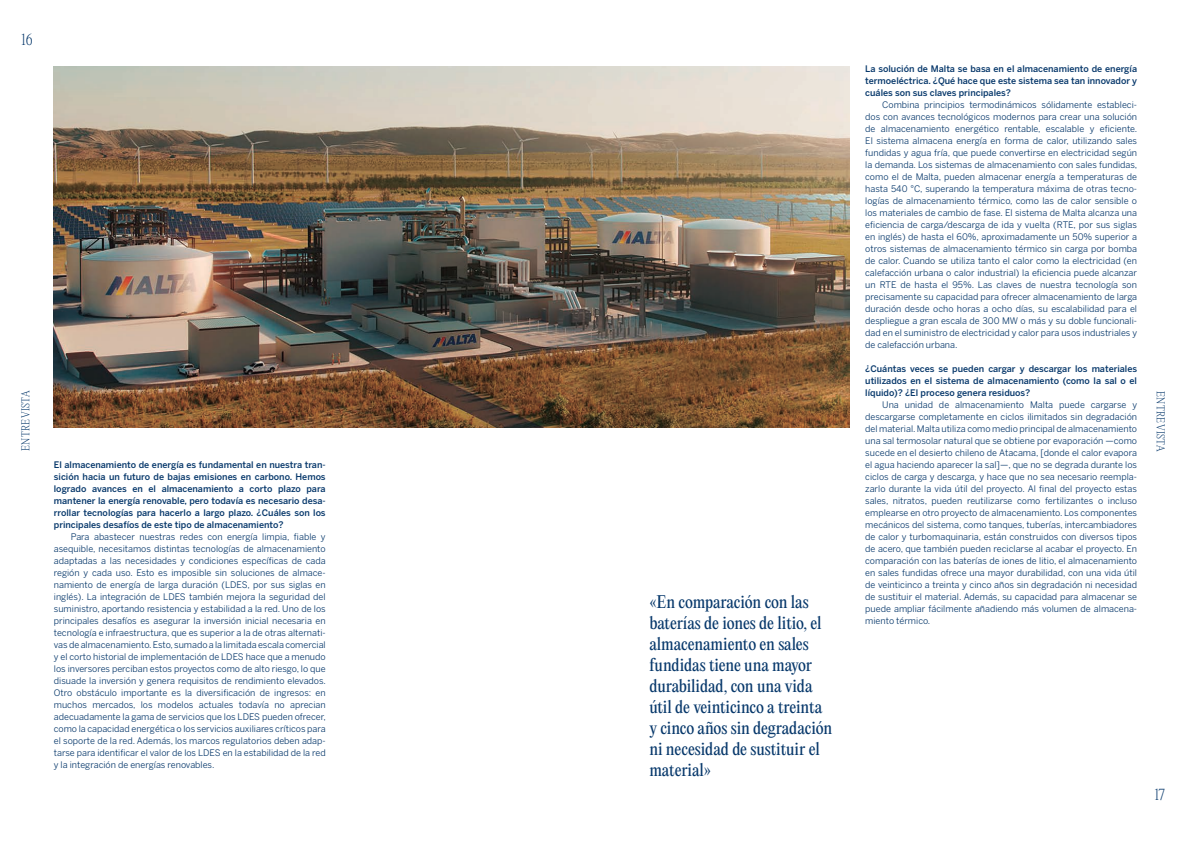
<style>
.page{position:relative;width:1191px;height:842px;background:#fff}
.page>*{position:absolute;margin:0;border:0;box-sizing:border-box;transform-origin:0 0}
.t1{font:16px/21px "PP Editorial New";letter-spacing:-.005em;color:#07386b}
.t2{font:200 14px "PP Editorial New";color:#07386b}
.t3{font:200 10px "PP Editorial New";letter-spacing:.04em;color:#07386b}
.Texto_corrido{font:9px/12px "Benton Sans";color:#07386b;text-align:justify}
.Texto_corrido-2{font:500 9px/12px "Benton Sans";color:#07386b;text-align:justify}
</style>
<div class="page">
<img style="left:54px;top:66px;width:795px;height:361px">
<h2 class="t2" style="left:21px;top:30px;width:13px">16</h2>
<p class="Texto_corrido-2" style="left:865px;top:63px;width:273px">La solución de Malta se basa en el almacenamiento de energía termoeléctrica. ¿Qué hace que este sistema sea tan innovador y cuáles son sus claves principales?</p>
<p class="Texto_corrido" style="left:865px;top:99px;width:273px;text-indent:17px">Combina principios termodinámicos sólidamente estableci&shy;dos con avances tecnológicos modernos para crear una solución de almacenamiento energético rentable, escalable y eficiente.<br>El sistema almacena energía en forma de calor, utilizando sales fundidas y agua fría, que puede convertirse en electricidad según la demanda. Los sistemas de almacenamiento con sales fundidas, como el de Malta, pueden almacenar energía a temperaturas de hasta 540 °C, superando la temperatura máxima de otras tecno&shy;logías de almacenamiento térmico, como las de calor sensible o los materiales de cambio de fase. El sistema de Malta alcanza una eficiencia de carga/descarga de ida y vuelta (RTE, por sus siglas en inglés) de hasta el 60%, aproximadamente un 50% superior a otros sistemas de almacenamiento térmico sin carga por bomba de calor. Cuando se utiliza tanto el calor como la electricidad (en calefacción urbana o calor industrial) la eficiencia puede alcanzar un RTE de hasta el 95%. Las claves de nuestra tecnología son precisamente su capacidad para ofrecer almacenamiento de larga duración desde ocho horas a ocho días, su escalabilidad para el despliegue a gran escala de 300 MW o más y su doble funcionali&shy;dad en el suministro de electricidad y calor para usos industriales y de calefacción urbana.</p>
<p class="Texto_corrido-2" style="left:865px;top:363px;width:273px">¿Cuántas veces se pueden cargar y descargar los materiales utilizados en el sistema de almacenamiento (como la sal o el líquido)? ¿El proceso genera residuos?</p>
<p class="Texto_corrido" style="left:865px;top:399px;width:273px;text-indent:17px">Una unidad de almacenamiento Malta puede cargarse y descargarse completamente en ciclos ilimitados sin degradación del material. Malta utiliza como medio principal de almacenamiento una sal termosolar natural que se obtiene por evaporación —como sucede en el desierto chileno de Atacama, [donde el calor evapora el agua haciendo aparecer la sal]—, que no se degrada durante los ciclos de carga y descarga, y hace que no sea necesario reempla&shy;zarlo durante la vida útil del proyecto. Al final del proyecto estas sales, nitratos, pueden reutilizarse como fertilizantes o incluso emplearse en otro proyecto de almacenamiento. Los componentes mecánicos del sistema, como tanques, tuberías, intercambiadores de calor y turbomaquinaria, están construidos con diversos tipos de acero, que también pueden reciclarse al acabar el proyecto. En comparación con las baterías de iones de litio, el almacenamiento en sales fundidas ofrece una mayor durabilidad, con una vida útil de veinticinco a treinta y cinco años sin degradación ni necesidad de sustituir el material. Además, su capacidad para almacenar se puede ampliar fácilmente añadiendo más volumen de almacena&shy;miento térmico.</p>
<p class="t3" style="left:19px;top:451px;width:63px;rotate:-90deg">ENTREVISTA</p>
<p class="t3" style="left:1167px;top:391px;width:63px;rotate:90deg">ENTREVISTA</p>
<p class="Texto_corrido-2" style="left:54px;top:459px;width:273px">El almacenamiento de energía es fundamental en nuestra tran&shy;sición hacia un futuro de bajas emisiones en carbono. Hemos logrado avances en el almacenamiento a corto plazo para mantener la energía renovable, pero todavía es necesario desa&shy;rrollar tecnologías para hacerlo a largo plazo. ¿Cuáles son los principales desafíos de este tipo de almacenamiento?</p>
<p class="Texto_corrido" style="left:54px;top:531px;width:274px;text-indent:17px">Para abastecer nuestras redes con energía limpia, fiable y asequible, necesitamos distintas tecnologías de almacenamiento adaptadas a las necesidades y condiciones específicas de cada región y cada uso. Esto es imposible sin soluciones de almace&shy;namiento de energía de larga duración (LDES, por sus siglas en inglés). La integración de LDES también mejora la seguridad del suministro, aportando resistencia y estabilidad a la red. Uno de los principales desafíos es asegurar la inversión inicial necesaria en tecnología e infraestructura, que es superior a la de otras alternati&shy;vas de almacenamiento. Esto, sumado a la limitada escala comercial y el corto historial de implementación de LDES hace que a menudo los inversores perciban estos proyectos como de alto riesgo, lo que disuade la inversión y genera requisitos de rendimiento elevados.<br>Otro obstáculo importante es la diversificación de ingresos: en muchos mercados, los modelos actuales todavía no aprecian adecuadamente la gama de servicios que los LDES pueden ofrecer, como la capacidad energética o los servicios auxiliares críticos para el soporte de la red. Además, los marcos regulatorios deben adap&shy;tarse para identificar el valor de los LDES en la estabilidad de la red y la integración de energías renovables.</p>
<p class="t1" style="left:649px;top:591px;width:184px">«En comparación con las baterías de iones de litio, el almacenamiento en sales fundidas tiene una mayor durabilidad, con una vida útil de veinticinco a treinta y cinco años sin degradación ni necesidad de sustituir el material»</p>
<h2 class="t2" style="left:1154px;top:785px;width:12px">17</h2>
</div>
